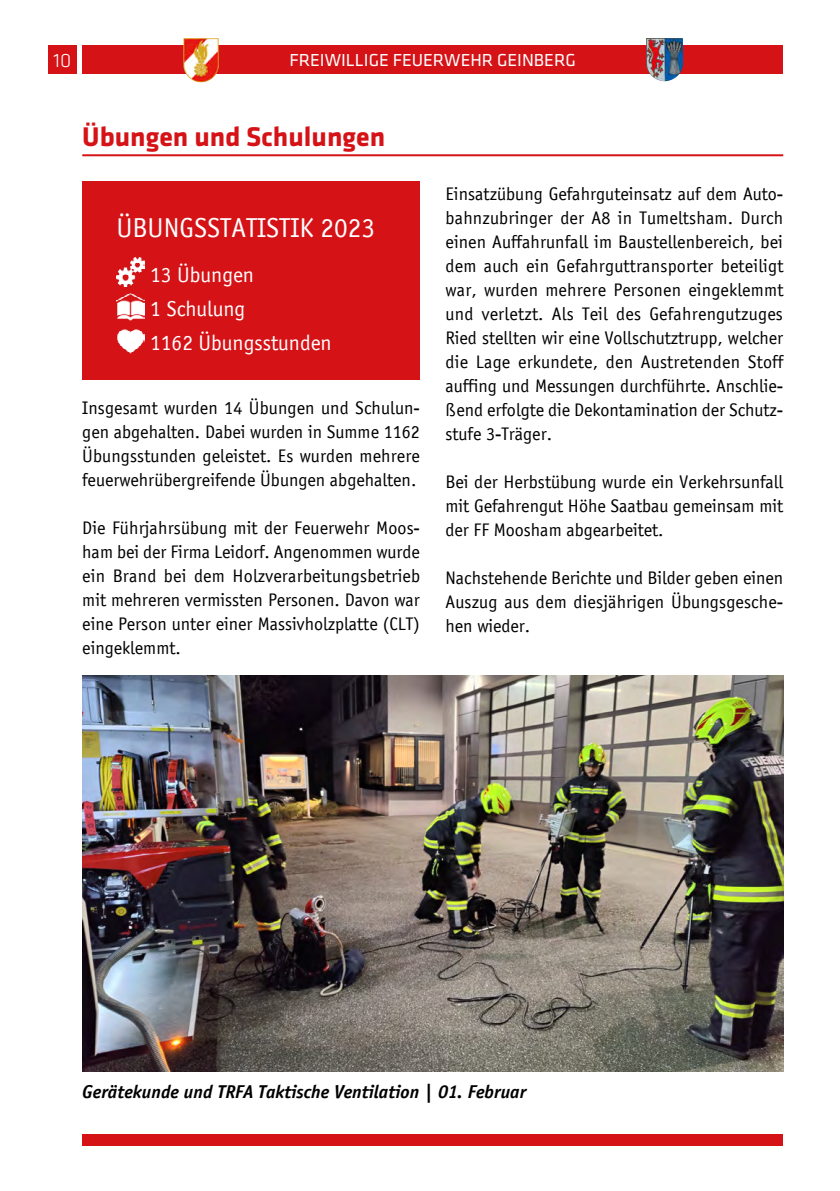
<style>
.page{position:relative;width:840px;height:1191px;background:#fff}
.page>*{position:absolute;margin:0;border:0;box-sizing:border-box;transform-origin:0 0}
.t1{font:700 28px "Klavika";color:#d51317}
.t2{font:28px "Officina Sans";color:#fff}
.t3{font:22px/34px "Officina Sans";color:#fff}
.t4{font:300 20px "Klavika";color:#fff}
.t5{font:italic 700 19px "Officina Sans";color:#000}
.t6{font:18.6px/24px "Officina Sans";color:#000;text-align:justify}
.t7{font:18px "Klavika";color:#fff}
</style>
<div class="page">
<div style="left:82px;top:1134px;width:700px;height:11px;background:#d51317"></div>
<div style="left:82px;top:45px;width:700px;height:29px;background:#d51317"></div>
<div style="left:48px;top:45px;width:29px;height:29px;background:#d51317"></div>
<img style="left:646px;top:38px;width:36px;height:43px">
<img style="left:183px;top:38px;width:35px;height:44px">
<img style="left:82px;top:676px;width:700px;height:395px">
<hr style="left:82px;top:154px;width:700px;height:2px;background:#d51317">
<div style="left:82px;top:181px;width:338px;height:199px;background:#d51317"></div>
<img style="left:116px;top:258px;width:29px;height:28px">
<img style="left:116px;top:293px;width:29px;height:27px">
<img style="left:116px;top:329px;width:29px;height:25px">
<p class="t4" style="left:54px;top:50px;width:19px">10</p>
<p class="t7" style="left:289px;top:51px;width:288px">FREIWILLIGE FEUERWEHR GEINBERG</p>
<h1 class="t1" style="left:82px;top:121px;width:304px">Übungen und Schulungen</h1>
<h1 class="t2" style="left:116px;top:212px;width:260px">ÜBUNGSSTATISTIK 2023</h1>
<p class="t3" style="left:150px;top:258px;width:183px">13 Übungen<br>1 Schulung<br>1162 Übungsstunden</p>
<p class="t6" style="left:82px;top:396px;width:339px">Insgesamt wurden 14 Übungen und Schulun&shy;gen abgehalten. Dabei wurden in Summe 1162<br>Übungsstunden geleistet. Es wurden mehrere feuerwehrübergreifende Übungen abgehalten.</p>
<p class="t6" style="left:82px;top:516px;width:339px">Die Führjahrsübung mit der Feuerwehr Moos&shy;ham bei der Firma Leidorf. Angenommen wurde ein Brand bei dem Holzverarbeitungsbetrieb mit mehreren vermissten Personen. Davon war eine Person unter einer Massivholzplatte (CLT) eingeklemmt.</p>
<p class="t6" style="left:445px;top:182px;width:339px">Einsatzübung Gefahrguteinsatz auf dem Auto&shy;bahnzubringer der A8 in Tumeltsham. Durch einen Auffahrunfall im Baustellenbereich, bei dem auch ein Gefahrguttransporter beteiligt war, wurden mehrere Personen eingeklemmt und verletzt. Als Teil des Gefahrengutzuges Ried stellten wir eine Vollschutztrupp, welcher die Lage erkundete, den Austretenden Stoff auffing und Messungen durchführte. Anschlie&shy;ßend erfolgte die Dekontamination der Schutz&shy;stufe 3-Träger.</p>
<p class="t6" style="left:445px;top:470px;width:339px">Bei der Herbstübung wurde ein Verkehrsunfall mit Gefahrengut Höhe Saatbau gemeinsam mit der FF Moosham abgearbeitet.</p>
<p class="t6" style="left:445px;top:566px;width:339px">Nachstehende Berichte und Bilder geben einen Auszug aus dem diesjährigen Übungsgesche&shy;hen wieder.</p>
<p class="t5" style="left:82px;top:1080px;width:445px">Gerätekunde und TRFA Taktische Ventilation | 01. Februar</p>
</div>
